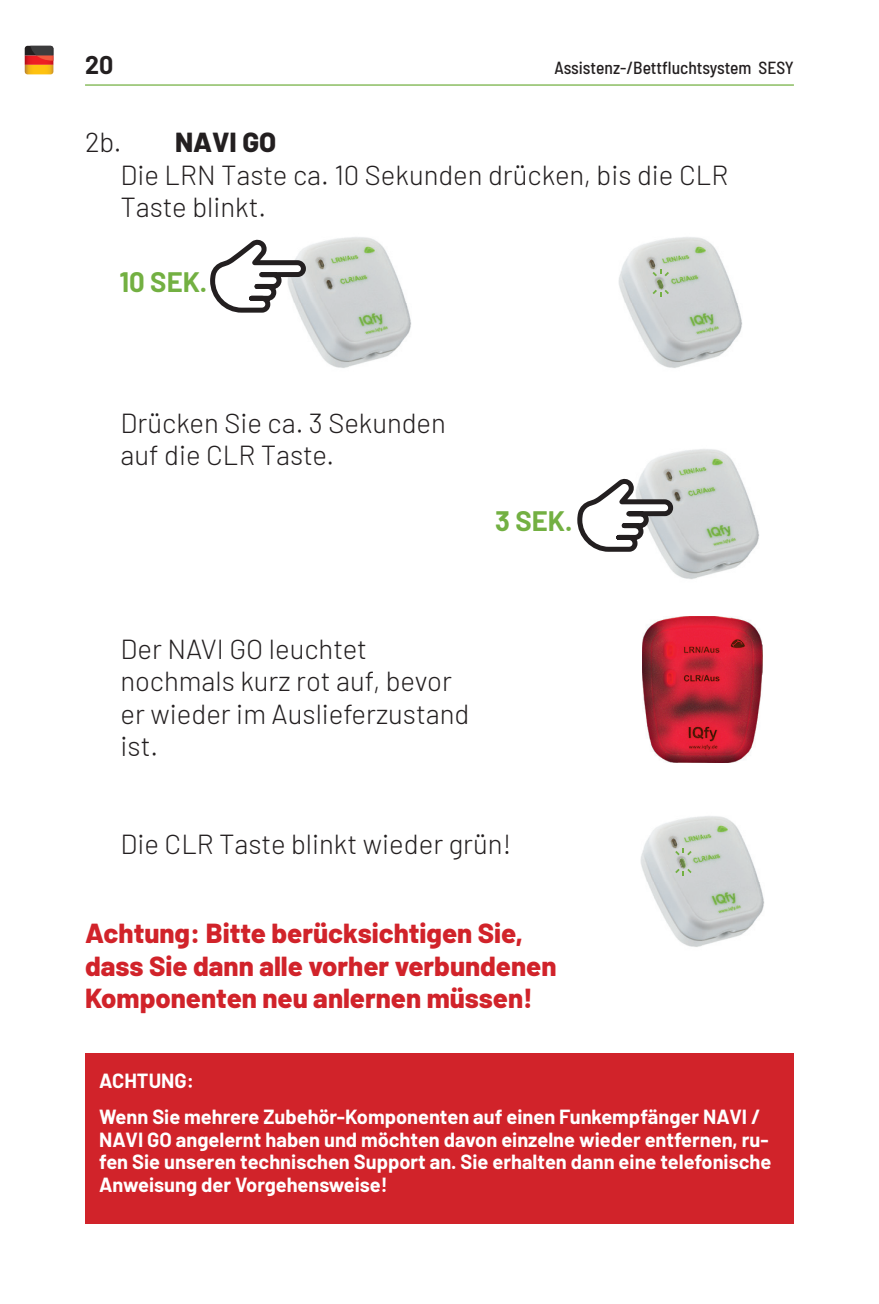
<style>
.page{position:relative;width:879px;height:1304px;background:#fff}
.page>*{position:absolute;margin:0;border:0;box-sizing:border-box;transform-origin:0 0}
.t1{font:300 27.5px/32.5px "Barlow";color:#231f20}
.t2{font:800 27.5px/32.5px "Barlow";color:#d1232a}
.t3{font:700 27.5px "Barlow";color:#73b042}
.t4{font:700 25px "Barlow";color:#231f20}
.t5{font:700 20px/22.5px "Barlow";color:#fff}
.t6{font:500 semi-condensed 17.5px "Barlow";color:#231f20}
.s1{font-weight:800}
</style>
<div class="page">
<hr style="left:85px;top:84px;width:709px;height:2px;background:#73b042">
<div style="left:85px;top:1053px;width:709px;height:170px;background:#d1232a"></div>
<img style="left:299px;top:237px;width:112px;height:131px">
<svg style="left:210px;top:241px;width:98px;height:74px"></svg>
<img style="left:618px;top:237px;width:124px;height:131px">
<img style="left:626px;top:449px;width:133px;height:130px">
<svg style="left:577px;top:481px;width:98px;height:73px"></svg>
<img style="left:640px;top:816px;width:124px;height:131px">
<img style="left:642px;top:616px;width:120px;height:147px">
<svg style="left:25px;top:46px;width:28px;height:28px"></svg>
<svg style="left:652px;top:269px;width:17px;height:28px"></svg>
<svg style="left:675px;top:848px;width:17px;height:28px"></svg>
<p class="t4" style="left:85px;top:47px;width:30px">20</p>
<p class="t6" style="left:554px;top:55px;width:241px">Assistenz-/Bettfluchtsystem SESY</p>
<h1 class="t1" style="left:120px;top:124px;width:609px;text-indent:-35px">2b. <span class="s1">NAVI GO<br></span>Die LRN Taste ca. 10 Sekunden drücken, bis die CLR<br>Taste blinkt.</h1>
<h1 class="t3" style="left:119px;top:262px;width:89px">10 SEK.</h1>
<h1 class="t1" style="left:120px;top:404px;width:327px">Drücken Sie ca. 3 Sekunden auf die CLR Taste.</h1>
<h1 class="t3" style="left:495px;top:501px;width:79px">3 SEK.</h1>
<h1 class="t1" style="left:120px;top:631px;width:350px">Der NAVI GO leuchtet nochmals kurz rot auf, bevor er wieder im Auslieferzustand ist.</h1>
<h1 class="t1" style="left:120px;top:826px;width:392px">Die CLR Taste blinkt wieder grün!</h1>
<h1 class="t2" style="left:85px;top:915px;width:473px">Achtung: Bitte berücksichtigen Sie, dass Sie dann alle vorher verbundenen<br>Komponenten neu anlernen müssen!</h1>
<p class="t5" style="left:99px;top:1060px;width:663px;line-height:36.8px">ACHTUNG:<br>Wenn Sie mehrere Zubehör-Komponenten auf einen Funkempfänger NAVI /</p>
<p class="t5" style="left:99px;top:1127px;width:673px">NAVI GO angelernt haben und möchten davon einzelne wieder entfernen, ru&shy;fen Sie unseren technischen Support an. Sie erhalten dann eine telefonische<br>Anweisung der Vorgehensweise!</p>
</div>
